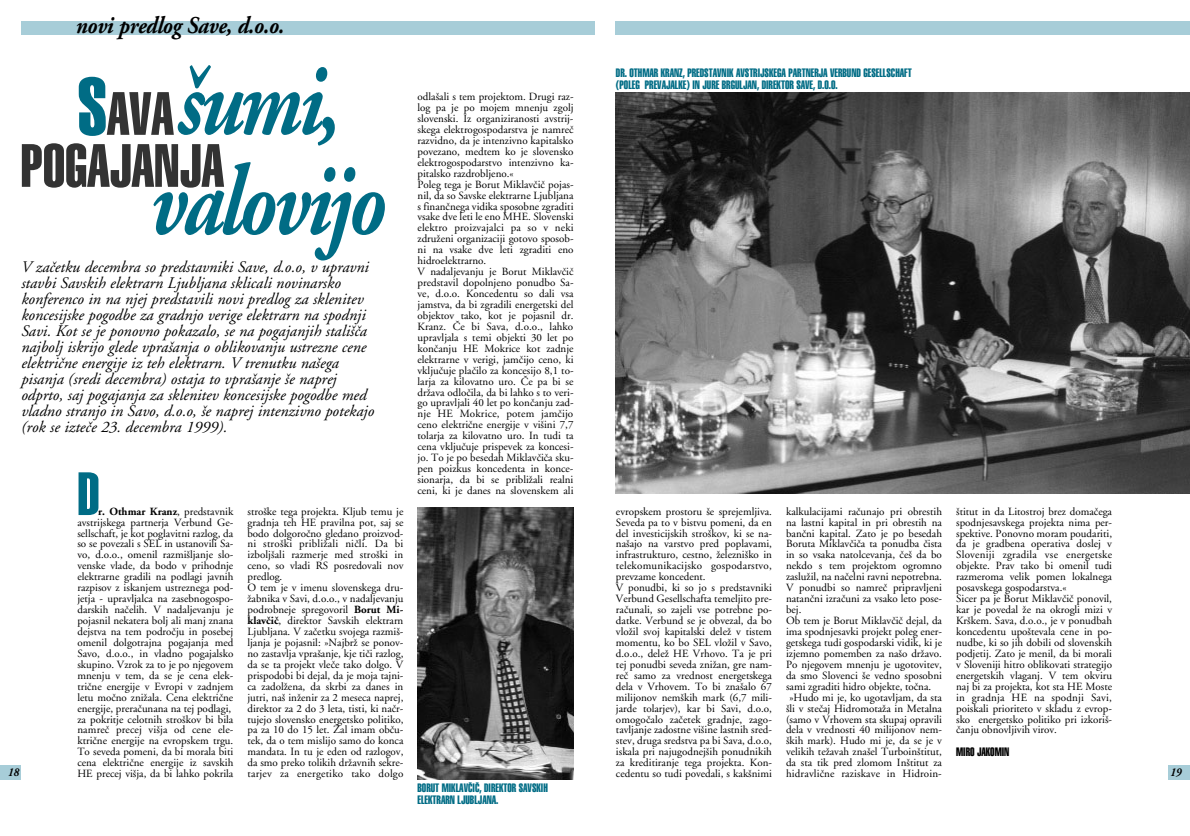
<style>
.page{position:relative;width:1190px;height:836px;background:#fff}
.page>*{position:absolute;margin:0;border:0;box-sizing:border-box;transform-origin:0 0}
.t1{font:italic 700 100px/100.1px "Adobe Garamond";letter-spacing:-.04em;color:#006c85;scale:.8 1}
.t2{font:60px/52px "Helvetica Extra Compressed";color:#333;text-align:center}
.t3{font:60px "Helvetica Extra Compressed";color:#006c85}
.t4{font:italic 700 24px "Adobe Garamond";letter-spacing:-.015em;color:#000;scale:.9 1}
.t5{font:italic 16.1px/16px "Adobe Garamond";color:#000}
.t6{font:12px/12px "Helvetica Extra Compressed";color:#006c85}
.t7{font:12px "Helvetica Extra Compressed";color:#000}
.t8{font:italic 700 12px "Adobe Garamond";color:#000;scale:.9 1}
.t9{font:11px/10.9px "Adobe Garamond";color:#000}
.s1{font-size:80px;color:#006c85}
.s2{font-weight:700}
</style>
<div class="page">
<div style="left:616px;top:21px;width:574px;height:14px;background:#a7cdd8"></div>
<div style="left:1169px;top:765px;width:21px;height:15px;background:#a7cdd8"></div>
<div style="left:21px;top:21px;width:573px;height:14px;background:#a7cdd8"></div>
<div style="left:0;top:765px;width:21px;height:15px;background:#a7cdd8"></div>
<img style="left:418px;top:508px;width:156px;height:272px">
<img style="left:616px;top:92px;width:574px;height:401px">
<h3 class="t4" style="left:75px;top:16px;width:233px">novi predlog Save, d.o.o.</h3>
<h1 class="t1" style="left:147px;top:61px;width:297px">πumi, valovijo</h1>
<p class="t6" style="left:616px;top:68px;width:297px">DR. OTHMAR KRANZ, PREDSTAVNIK AVSTRIJSKEGA PARTNERJA VERBUND GESELLSCHAFT (POLEG PREVAJALKE) IN JURE BRGULJAN, DIREKTOR SAVE, D.O.O.</p>
<h2 class="t2" style="left:21px;top:91px;width:205px"><span class="s1">S</span>AVA<br>POGAJANJA</h2>
<p class="t9" style="left:418px;top:92px;width:158px">odlaπali s tem projektom. Drugi raz&shy;log pa je po mojem mnenju zgolj slovenski. Iz organiziranosti avstrij&shy;skega elektrogospodarstva je namreË razvidno, da je intenzivno kapitalsko povezano, medtem ko je slovensko elektrogospodarstvo intenzivno ka&shy;pitalsko razdrobljeno.«<br>Poleg tega je Borut MiklavËiË pojas&shy;nil, da so Savske elektrarne Ljubljana s finanËnega vidika sposobne zgraditi vsake dve leti le eno MHE. Slovenski elektro proizvajalci pa so v neki zdruæeni organizaciji gotovo sposob&shy;ni na vsake dve leti zgraditi eno hidroelektrarno.<br>V nadaljevanju je Borut MiklavËiË predstavil dopolnjeno ponudbo Sa&shy;ve, d.o.o. Koncedentu so dali vsa jamstva, da bi zgradili energetski del objektov tako, kot je pojasnil dr.<br>Kranz. »e bi Sava, d.o.o., lahko upravljala s temi objekti 30 let po konËanju HE Mokrice kot zadnje elektrarne v verigi, jamËijo ceno, ki vkljuËuje plaËilo za koncesijo 8,1 to&shy;larja za kilovatno uro. »e pa bi se dræava odloËila, da bi lahko s to veri&shy;go upravljali 40 let po konËanju zad&shy;nje HE Mokrice, potem jamËijo ceno elektriËne energije v viπini 7,7 tolarja za kilovatno uro. In tudi ta cena vkljuËuje prispevek za koncesi&shy;jo. To je po besedah MiklavËiËa sku&shy;pen poizkus koncedenta in konce&shy;sionarja, da bi se pribliæali realni ceni, ki je danes na slovenskem ali</p>
<p class="t5" style="left:21px;top:260px;width:354px">V zaËetku decembra so predstavniki Save, d.o.o, v upravni stavbi Savskih elektrarn Ljubljana sklicali novinarsko konferenco in na njej predstavili novi predlog za sklenitev koncesijske pogodbe za gradnjo verige elektrarn na spodnji Savi. Kot se je ponovno pokazalo, se na pogajanjih staliπËa najbolj iskrijo glede vpraπanja o oblikovanju ustrezne cene elektriËne energije iz teh elektrarn. V trenutku naπega pisanja (sredi decembra) ostaja to vpraπanje πe naprej odprto, saj pogajanja za sklenitev koncesijske pogodbe med vladno stranjo in Savo, d.o.o, πe naprej intenzivno potekajo (rok se izteËe 23. decembra 1999).</p>
<h2 class="t3" style="left:77px;top:472px;width:24px">D</h2>
<p class="t9" style="left:616px;top:507px;width:158px">evropskem prostoru πe sprejemljiva.<br>Seveda pa to v bistvu pomeni, da en del investicijskih stroπkov, ki se na&shy;naπajo na varstvo pred poplavami, infrastrukturo, cestno, æelezniπko in telekomunikacijsko gospodarstvo, prevzame koncedent.<br>V ponudbi, ki so jo s predstavniki Verbund Gesellschafta temeljito pre&shy;raËunali, so zajeli vse potrebne po&shy;datke. Verbund se je obvezal, da bo vloæil svoj kapitalski deleæ v tistem momentu, ko bo SEL vloæil v Savo, d.o.o., deleæ HE Vrhovo. Ta je pri tej ponudbi seveda zniæan, gre nam&shy;reË samo za vrednost energetskega dela v Vrhovem. To bi znaπalo 67 milijonov nemπkih mark (6,7 mili&shy;jarde tolarjev), kar bi Savi, d.o.o, omogoËalo zaËetek gradnje, zago&shy;tavljanje zadostne viπine lastnih sred&shy;stev, druga sredstva pa bi Sava, d.o.o, iskala pri najugodnejπih ponudnikih za kreditiranje tega projekta. Kon&shy;cedentu so tudi povedali, s kakπnimi</p>
<p class="t9" style="left:786px;top:507px;width:158px">kalkulacijami raËunajo pri obrestih na lastni kapital in pri obrestih na banËni kapital. Zato je po besedah Boruta MiklavËiËa ta ponudba Ëista in so vsaka natolcevanja, Ëeπ da bo nekdo s tem projektom ogromno zasluæil, na naËelni ravni nepotrebna.<br>V ponudbi so namreË pripravljeni natanËni izraËuni za vsako leto pose&shy;bej.<br>Ob tem je Borut MiklavËiË dejal, da ima spodnjesavki projekt poleg ener&shy;getskega tudi gospodarski vidik, ki je izjemno pomemben za naπo dræavo.<br>Po njegovem mnenju je ugotovitev, da smo Slovenci πe vedno sposobni sami zgraditi hidro objekte, toËna. flHudo mi je, ko ugotavljam, da sta πli v steËaj Hidromotaæa in Metalna (samo v Vrhovem sta skupaj opravili dela v vrednosti 40 milijonov nem&shy;πkih mark). Hudo mi je, da se je v velikih teæavah znaπel Turboinπtitut, da sta tik pred zlomom Inπtitut za hidravliËne raziskave in Hidroin-</p>
<p class="t9" style="left:956px;top:507px;width:157px">πtitut in da Litostroj brez domaËega spodnjesavskega projekta nima per&shy;spektive. Ponovno moram poudariti, da je gradbena operativa doslej v Sloveniji zgradila vse energetske objekte. Prav tako bi omenil tudi razmeroma velik pomen lokalnega posavskega gospodarstva.«<br>Sicer pa je Borut MiklavËiË ponovil, kar je povedal æe na okrogli mizi v Krπkem. Sava, d.o.o., je v ponudbah koncedentu upoπtevala cene in po&shy;nudbe, ki so jih dobili od slovenskih podjetij. Zato je menil, da bi morali v Sloveniji hitro oblikovati strategijo energetskih vlaganj. V tem okviru naj bi za projekta, kot sta HE Moste in gradnja HE na spodnji Savi, poiskali prioriteto v skladu z evrop&shy;sko energetsko politiko pri izkoriπ-Ëanju obnovljivih virov.</p>
<p class="t9" style="left:77px;top:507px;width:158px;text-indent:21px"><span class="s2">r. Othmar Kranz</span>, predstavnik avstrijskega partnerja Verbund Ge&shy;sellschaft, je kot poglavitni razlog, da so se povezali s SEL in ustanovili Sa&shy;vo, d.o.o., omenil razmiπljanje slo&shy;venske vlade, da bodo v prihodnje elektrarne gradili na podlagi javnih razpisov z iskanjem ustreznega pod&shy;jetja - upravljalca na zasebnogospo&shy;darskih naËelih. V nadaljevanju je pojasnil nekatera bolj ali manj znana dejstva na tem podroËju in posebej omenil dolgotrajna pogajanja med Savo, d.o.o., in vladno pogajalsko skupino. Vzrok za to je po njegovem mnenju v tem, da se je cena elek&shy;triËne energije v Evropi v zadnjem letu moËno zniæala. Cena elektriËne energije, preraËunana na tej podlagi, za pokritje celotnih stroπkov bi bila namreË precej viπja od cene ele&shy;ktriËne energije na evropskem trgu.<br>To seveda pomeni, da bi morala biti cena elektriËne energije iz savskih HE precej viπja, da bi lahko pokrila</p>
<p class="t9" style="left:247px;top:507px;width:158px">stroπke tega projekta. Kljub temu je gradnja teh HE pravilna pot, saj se bodo dolgoroËno gledano proizvod&shy;ni stroπki pribliæali niËli. Da bi izboljπali razmerje med stroπki in ceno, so vladi RS posredovali nov predlog.<br>O tem je v imenu slovenskega dru&shy;æabnika v Savi, d.o.o., v nadaljevanju podrobneje spregovoril <span class="s2">Borut Mi&shy;klavËiË</span>, direktor Savskih elektrarn Ljubljana. V zaËetku svojega razmiπ&shy;ljanja je pojasnil: flNajbræ se ponov&shy;no zastavlja vpraπanje, kje tiËi razlog, da se ta projekt vleËe tako dolgo. V prispodobi bi dejal, da je moja tajni&shy;ca zadolæena, da skrbi za danes in jutri, naπ inæenir za 2 meseca naprej, direktor za 2 do 3 leta, tisti, ki naËr&shy;tujejo slovensko energetsko politiko, pa za 10 do 15 let. Æal imam obËu&shy;tek, da o tem mislijo samo do konca mandata. In tu je eden od razlogov, da smo preko tolikih dræavnih sekre&shy;tarjev za energetiko tako dolgo</p>
<p class="t7" style="left:956px;top:748px;width:55px">MIRO JAKOMIN</p>
<p class="t8" style="left:7px;top:767px;width:14px">18</p>
<p class="t8" style="left:1170px;top:767px;width:14px">19</p>
<p class="t6" style="left:418px;top:783px;width:132px">BORUT MIKLAV»I», DIREKTOR SAVSKIH<br>ELEKTRARN LJUBLJANA.</p>
</div>
